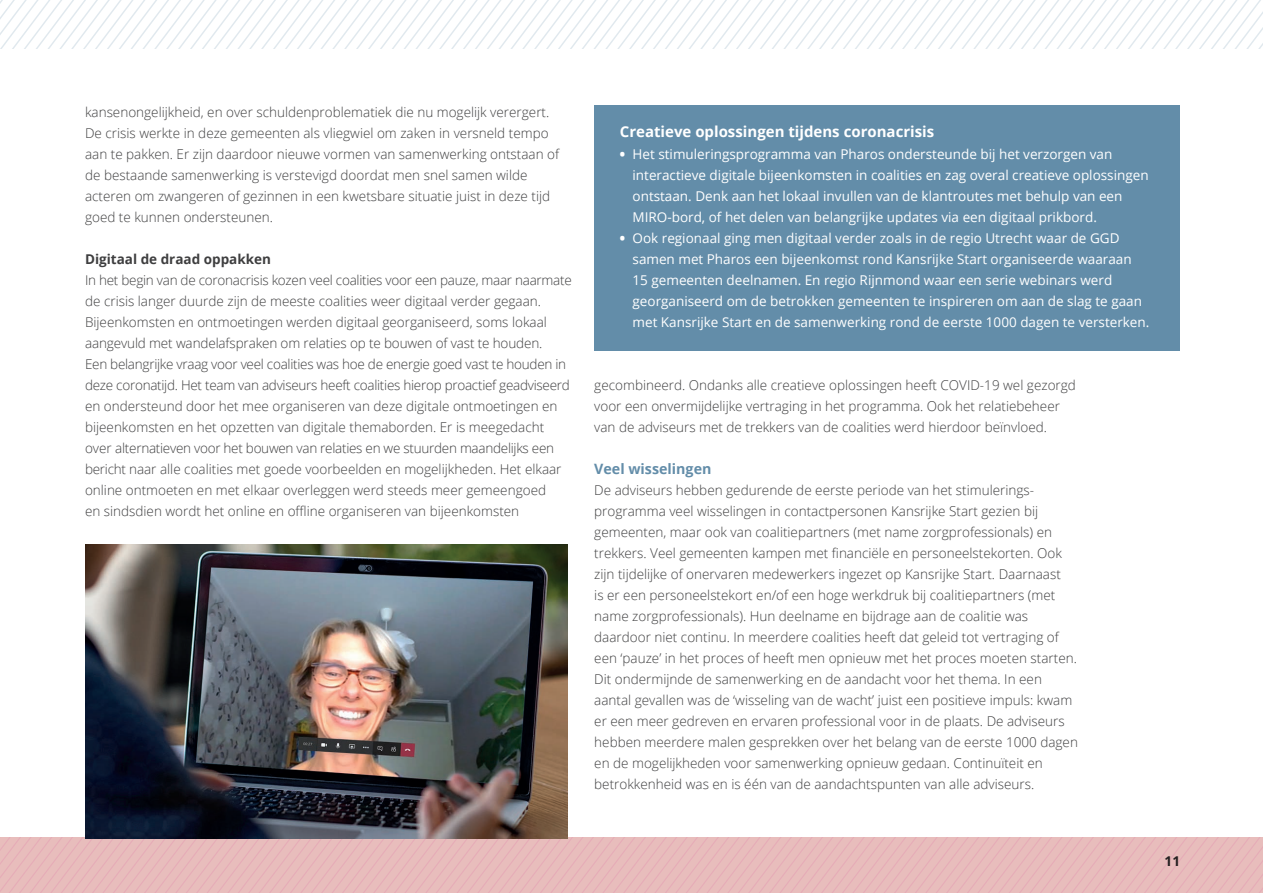
<style>
.page{position:relative;width:1263px;height:893px;background:#fff}
.page>*{position:absolute;margin:0;border:0;box-sizing:border-box;transform-origin:0 0}
.t1{font:700 15px "Open Sans";color:#fff}
.t2{font:700 14.25px "Open Sans";color:#638da9}
.t3{font:300 13.5px/21px "Open Sans";color:#3e3e3f}
.t4{font:13.5px/21px "Open Sans";color:#fff}
.t5{font:700 13.5px "Open Sans";color:#3e3e3f}
.t6{font:700 13.5px "Open Sans";color:#231f20}
.s1{font-weight:800}
</style>
<div class="page">
<svg style="left:0;top:838px;width:1263px;height:55px;background:#e7babb"></svg>
<svg style="left:0;top:0;width:1263px;height:49px"></svg>
<div style="left:594px;top:105px;width:586px;height:246px;background:#638da9"></div>
<img style="left:85px;top:544px;width:483px;height:295px">
<p class="t3" style="left:85px;top:101px;width:476px">kansenongelijkheid, en over schuldenproblematiek die nu mogelijk verergert.<br>De crisis werkte in deze gemeenten als vliegwiel om zaken in versneld tempo aan te pakken. Er zijn daardoor nieuwe vormen van samenwerking ontstaan of de bestaande samenwerking is verstevigd doordat men snel samen wilde acteren om zwangeren of gezinnen in een kwetsbare situatie juist in deze tijd goed te kunnen ondersteunen.</p>
<p class="t5" style="left:85px;top:250px;width:187px">Digitaal de draad oppakken</p>
<p class="t3" style="left:85px;top:269px;width:488px">In het begin van de coronacrisis kozen veel coalities voor een pauze, maar naarmate de crisis langer duurde zijn de meeste coalities weer digitaal verder gegaan.<br>Bijeenkomsten en ontmoetingen werden digitaal georganiseerd, soms lokaal aangevuld met wandelafspraken om relaties op te bouwen of vast te houden.<br>Een belangrijke vraag voor veel coalities was hoe de energie goed vast te houden in deze coronatijd. Het team van adviseurs heeft coalities hierop proactief geadviseerd en ondersteund door het mee organiseren van deze digitale ontmoetingen en bijeenkomsten en het opzetten van digitale themaborden. Er is meegedacht over alternatieven voor het bouwen van relaties en we stuurden maandelijks een bericht naar alle coalities met goede voorbeelden en mogelijkheden. Het elkaar online ontmoeten en met elkaar overleggen werd steeds meer gemeengoed<br>en sindsdien wordt het online en offline organiseren van bijeenkomsten</p>
<p class="t1" style="left:620px;top:120px;width:316px">Creatieve oplossingen tijdens coronacrisis</p>
<p class="t4" style="left:632px;top:143px;width:518px;text-indent:-13px"><span class="s1">•</span> Het stimuleringsprogramma van Pharos ondersteunde bij het verzorgen van interactieve digitale bijeenkomsten in coalities en zag overal creatieve oplossingen ontstaan. Denk aan het lokaal invullen van de klantroutes met behulp van een MIRO-bord, of het delen van belangrijke updates via een digitaal prikbord.</p>
<p class="t4" style="left:632px;top:227px;width:518px;text-indent:-13px"><span class="s1">•</span> Ook regionaal ging men digitaal verder zoals in de regio Utrecht waar de GGD samen met Pharos een bijeenkomst rond Kansrijke Start organiseerde waaraan 15 gemeenten deelnamen. En regio Rijnmond waar een serie webinars werd georganiseerd om de betrokken gemeenten te inspireren om aan de slag te gaan met Kansrijke Start en de samenwerking rond de eerste 1000 dagen te versterken.</p>
<p class="t3" style="left:594px;top:374px;width:483px">gecombineerd. Ondanks alle creatieve oplossingen heeft COVID-19 wel gezorgd voor een onvermijdelijke vertraging in het programma. Ook het relatiebeheer van de adviseurs met de trekkers van de coalities werd hierdoor beïnvloed.</p>
<p class="t2" style="left:594px;top:459px;width:119px">Veel wisselingen</p>
<p class="t3" style="left:594px;top:479px;width:485px">De adviseurs hebben gedurende de eerste periode van het stimulerings&shy;programma veel wisselingen in contactpersonen Kansrijke Start gezien bij gemeenten, maar ook van coalitiepartners (met name zorgprofessionals) en trekkers. Veel gemeenten kampen met financiële en personeelstekorten. Ook zijn tijdelijke of onervaren medewerkers ingezet op Kansrijke Start. Daarnaast<br>is er een personeelstekort en/of een hoge werkdruk bij coalitiepartners (met name zorgprofessionals). Hun deelname en bijdrage aan de coalitie was daardoor niet continu. In meerdere coalities heeft dat geleid tot vertraging of een ‘pauze’ in het proces of heeft men opnieuw met het proces moeten starten.<br>Dit ondermijnde de samenwerking en de aandacht voor het thema. In een aantal gevallen was de ‘wisseling van de wacht’ juist een positieve impuls: kwam er een meer gedreven en ervaren professional voor in de plaats. De adviseurs hebben meerdere malen gesprekken over het belang van de eerste 1000 dagen en de mogelijkheden voor samenwerking opnieuw gedaan. Continuïteit en betrokkenheid was en is één van de aandachtspunten van alle adviseurs.</p>
<p class="t6" style="left:1165px;top:852px;width:17px">11</p>
</div>
